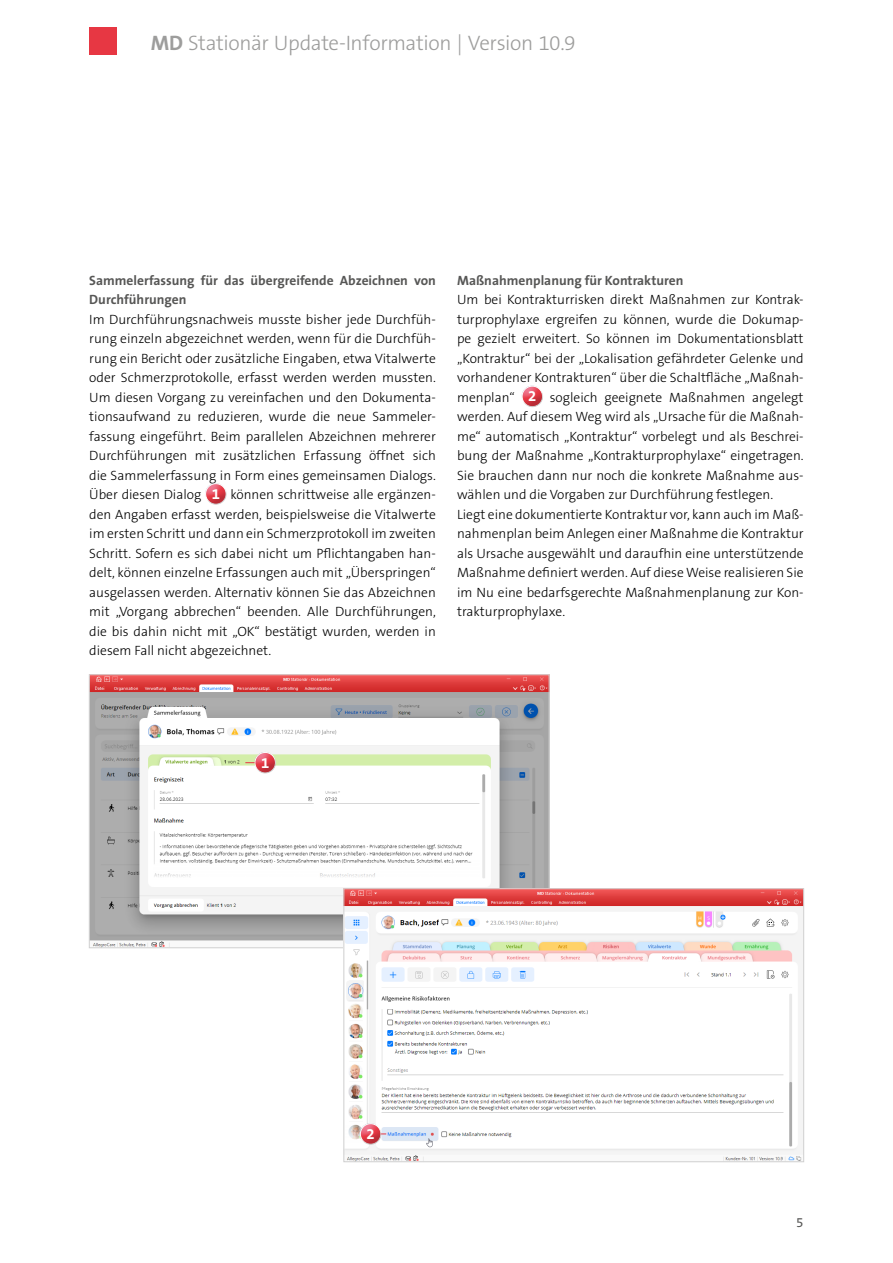
<style>
.page{position:relative;width:893px;height:1263px;background:#fff}
.page>*{position:absolute;margin:0;border:0;box-sizing:border-box;transform-origin:0 0}
.t1{font:300 21px "The Sans B3";letter-spacing:-.015em;color:#9d9d9c}
.t2{font:700 15px "The Sans B7";color:#fff}
.t3{font:300 13.5px/19.5px "The Sans B3";color:#000;text-align:justify}
.t4{font:700 13.5px/19.5px "The Sans B7";color:#575756}
.t5{font:13.5px "The Sans B5 Plain";color:#575756}
.s1{font-family:"The Sans B7";font-weight:700}
.s2{font-family:"The Sans B7";font-weight:700;font-size:15px;color:#fff}
</style>
<div class="page">
<div style="left:89px;top:28px;width:28px;height:27px;background:#e73743"></div>
<div style="left:198px;top:482px;width:39px;height:25px;background:#000;opacity:.2"></div>
<div style="left:515px;top:384px;width:39px;height:25px;background:#000;opacity:.2"></div>
<img style="left:91px;top:676px;width:456px;height:270px">
<img style="left:345px;top:890px;width:457px;height:270px">
<div style="left:343px;top:888px;width:461px;height:274px;border:1px solid #d0d0d0"></div>
<div style="left:244px;top:743px;width:39px;height:32px;background:#7682a5;opacity:.75"></div>
<div style="left:248px;top:750px;width:38px;height:26px;background:#000;opacity:.2"></div>
<div style="left:349px;top:1114px;width:39px;height:32px;background:#7682a5;opacity:.75"></div>
<div style="left:353px;top:1122px;width:39px;height:25px;background:#000;opacity:.2"></div>
<h1 class="t1" style="left:151px;top:32px;width:426px"><span class="s1">MD</span> Stationär Update-Information | Version 10.9</h1>
<p class="t4" style="left:89px;top:271px;width:348px">Sammelerfassung für das übergreifende Abzeichnen von<br>Durchführungen</p>
<p class="t3" style="left:89px;top:310px;width:348px">Im Durchführungsnachweis musste bisher jede Durchfüh&shy;rung einzeln abgezeichnet werden, wenn für die Durchfüh&shy;rung ein Bericht oder zusätzliche Eingaben, etwa Vitalwerte oder Schmerzprotokolle, erfasst werden werden mussten.<br>Um diesen Vorgang zu vereinfachen und den Dokumenta&shy;tionsaufwand zu reduzieren, wurde die neue Sammeler&shy;fassung eingeführt. Beim parallelen Abzeichnen mehrerer Durchführungen mit zusätzlichen Erfassung öffnet sich die Sammelerfassung in Form eines gemeinsamen Dialogs.<br>Über diesen Dialog <span class="s2">1</span> können schrittweise alle ergänzen&shy;den Angaben erfasst werden, beispielsweise die Vitalwerte im ersten Schritt und dann ein Schmerzprotokoll im zweiten Schritt. Sofern es sich dabei nicht um Pflichtangaben han&shy;delt, können einzelne Erfassungen auch mit „Überspringen“ ausgelassen werden. Alternativ können Sie das Abzeichnen mit „Vorgang abbrechen“ beenden. Alle Durchführungen, die bis dahin nicht mit „OK“ bestätigt wurden, werden in diesem Fall nicht abgezeichnet.</p>
<p class="t4" style="left:457px;top:271px;width:228px">Maßnahmenplanung für Kontrakturen</p>
<p class="t3" style="left:457px;top:291px;width:348px;text-align:left">Um bei Kontrakturrisken direkt Maßnahmen zur Kontrak&shy;turprophylaxe ergreifen zu können, wurde die Dokumap&shy;pe gezielt erweitert. So können im Dokumentationsblatt „Kontraktur“ bei der „Lokalisation gefährdeter Gelenke und vorhandener Kontrakturen“ über die Schaltfläche „Maßnah&shy;menplan“ <span class="s2">2</span> sogleich geeignete Maßnahmen angelegt werden. Auf diesem Weg wird als „Ursache für die Maßnah&shy;me“ automatisch „Kontraktur“ vorbelegt und als Beschrei&shy;bung der Maßnahme „Kontrakturprophylaxe“ eingetragen.<br>Sie brauchen dann nur noch die konkrete Maßnahme aus&shy;wählen und die Vorgaben zur Durchführung festlegen.<br>Liegt eine dokumentierte Kontraktur vor, kann auch im Maß&shy;nahmenplan beim Anlegen einer Maßnahme die Kontraktur als Ursache ausgewählt und daraufhin eine unterstützende Maßnahme definiert werden. Auf diese Weise realisieren Sie im Nu eine bedarfsgerechte Maßnahmenplanung zur Kon&shy;trakturprophylaxe.</p>
<p class="t2" style="left:261px;top:755px;width:10px">1</p>
<p class="t2" style="left:366px;top:1126px;width:10px">2</p>
<p class="t5" style="left:796px;top:1215px;width:9px">5</p>
</div>
